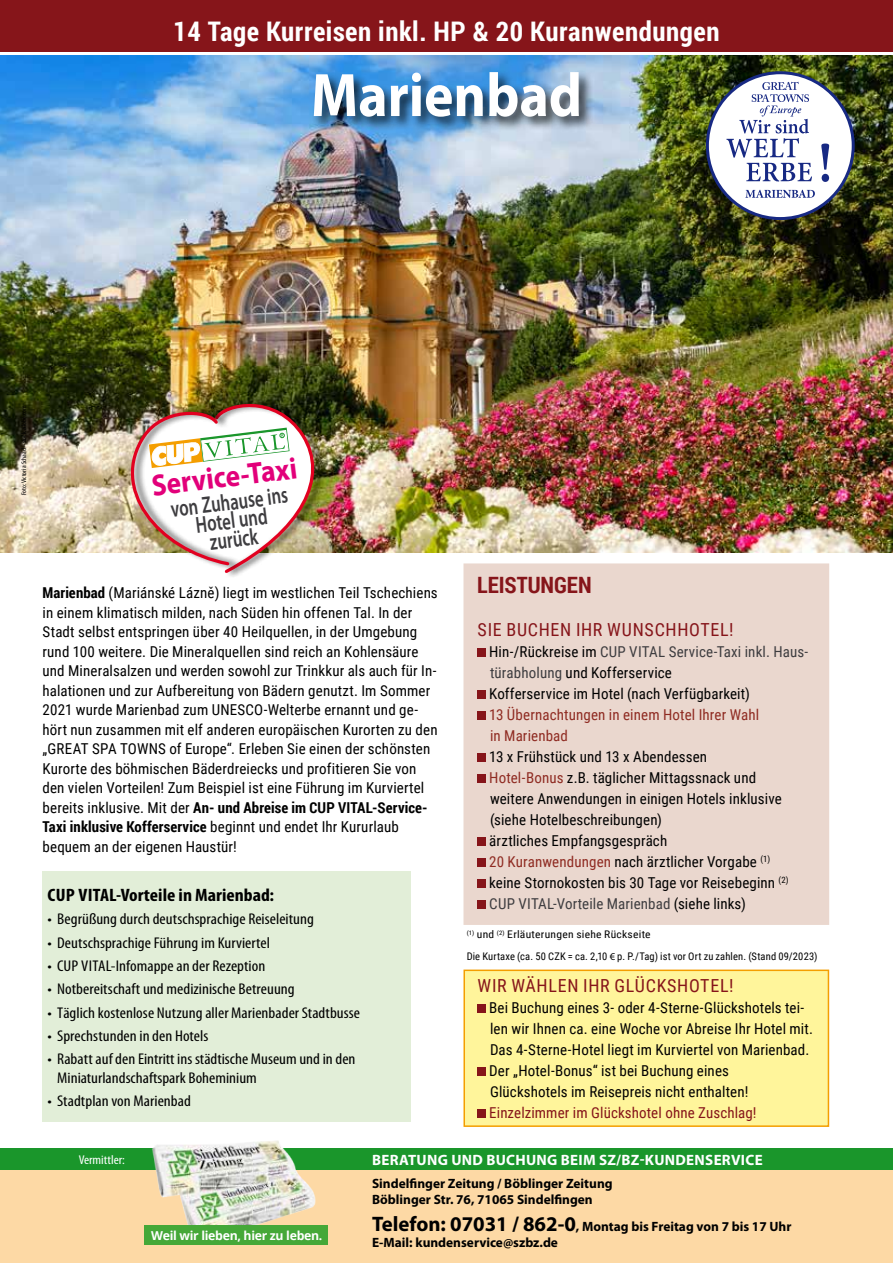
<style>
.page{position:relative;width:893px;height:1263px;background:#fff}
.page>*{position:absolute;margin:0;border:0;box-sizing:border-box;transform-origin:0 0}
.t1{font:700 61.8px "Myriad Pro";color:#fff;scale:.9 1}
.t2{font:700 30.45px "Myriad Pro";color:#e2007a;scale:.9 1}
.t3{font:700 27px "Roboto Condensed";letter-spacing:.02em;color:#fff}
.t4{font:600 23.4px/18.9px "Myriad Pro";color:#3e3d40;text-align:center;scale:.71 1}
.t5{font:700 22.5px "Roboto Condensed";color:#86151a}
.t6{font:18px "Roboto Condensed";letter-spacing:.035em;color:#86151a}
.t7{font:700 condensed 18px "Myriad Pro";color:#000;scale:1.1 1}
.t8{font:condensed 15.6px/19px "Myriad Pro";color:#000;scale:1.1 1}
.t9{font:15px/21px "Roboto Condensed";letter-spacing:.01em;color:#000}
.t10{font:15px/21px "Roboto Condensed";letter-spacing:.01em;color:#8f2b22}
.t11{font:700 15px "Myriad Pro";letter-spacing:.02em;color:#fff}
.t12{font:15px "Roboto Condensed";letter-spacing:.005em;color:#86151a}
.t13{font:700 13.5px/15.8px "Myriad Pro";color:#000}
.t14{font:condensed 12.75px "Myriad Pro";color:#fff;scale:1.1 1}
.t15{font:700 12.3px "Open Sans";letter-spacing:-.025em;color:#fff}
.t16{font:10.5px/21.6px "Roboto Condensed";letter-spacing:.015em;color:#000;scale:1.1 1}
.t17{font:condensed 6.75px "Myriad Pro";color:#000;scale:1.1 1}
.s1{font-weight:700}
.s2{color:#3e3d40}
.s3{color:#8f2b22}
.s4{font-family:"Myriad Pro"}
.s5{font-size:21px}
</style>
<div class="page">
<div style="left:0;top:0;width:893px;height:51px;background:#86151a"></div>
<img style="left:0;top:55px;width:893px;height:498px">
<img style="left:105px;top:392px;width:229px;height:184px">
<div style="left:312px;top:70px;width:282px;height:62px;background:#000;opacity:.75"></div>
<div style="left:43px;top:872px;width:368px;height:250px;background:#e2eed8"></div>
<div style="left:463px;top:563px;width:366px;height:362px;background:#ead7ce;border:2px solid #ead7ce"></div>
<div style="left:463px;top:969px;width:366px;height:158px;background:#fff59b;border:2px solid #f49e00"></div>
<div style="left:477px;top:648px;width:9px;height:9px;background:#86151a"></div>
<div style="left:477px;top:690px;width:9px;height:9px;background:#86151a"></div>
<div style="left:477px;top:711px;width:9px;height:9px;background:#86151a"></div>
<div style="left:477px;top:753px;width:9px;height:9px;background:#86151a"></div>
<div style="left:477px;top:774px;width:9px;height:9px;background:#86151a"></div>
<div style="left:477px;top:837px;width:9px;height:9px;background:#86151a"></div>
<div style="left:477px;top:858px;width:9px;height:9px;background:#86151a"></div>
<div style="left:477px;top:879px;width:9px;height:9px;background:#86151a"></div>
<div style="left:477px;top:900px;width:9px;height:9px;background:#86151a"></div>
<div style="left:477px;top:1004px;width:9px;height:9px;background:#86151a"></div>
<div style="left:477px;top:1067px;width:9px;height:9px;background:#86151a"></div>
<div style="left:477px;top:1109px;width:9px;height:9px;background:#86151a"></div>
<div style="left:707px;top:73px;width:146px;height:146px;background:#fff;border-radius:50%"></div>
<div style="left:706px;top:71px;width:149px;height:149px;border:3px solid #172983;border-radius:50%"></div>
<svg style="left:745px;top:190px;width:70px;height:8px"></svg>
<svg style="left:726px;top:82px;width:103px;height:100px"></svg>
<div style="left:0;top:1152px;width:893px;height:111px;background:#fdd9a5"></div>
<div style="left:0;top:1148px;width:893px;height:21px;background:#1a962b"></div>
<img style="left:149px;top:1140px;width:170px;height:85px">
<div style="left:144px;top:1225px;width:184px;height:20px;background:#45a838"></div>
<h3 class="t3" style="left:174px;top:12px;width:547px">14 Tage Kurreisen inkl. HP &amp; 20 Kuranwendungen</h3>
<h1 class="t1" style="left:311px;top:55px;width:303px">Marienbad</h1>
<p class="t17" style="left:20px;top:495px;width:84px;rotate:-90deg">Foto: Victoria Schaad - stock.adobe.com</p>
<h2 class="t2" style="left:149px;top:466px;width:164px;rotate:-7deg">Service-Taxi</h2>
<h3 class="t4" style="left:170px;top:499px;width:167px;rotate:-7deg">von Zuhause ins<br>Hotel und zurück</h3>
<p class="t9" style="left:43px;top:583px;width:397px;line-height:19.5px"><span class="s1">Marienbad</span> (Mariánské Lázně) liegt im westlichen Teil Tschechiens in einem klimatisch milden, nach Süden hin offenen Tal. In der Stadt selbst entspringen über 40 Heilquellen, in der Umgebung rund 100 weitere. Die Mineralquellen sind reich an Kohlensäure und Mineralsalzen und werden sowohl zur Trinkkur als auch für In&shy;halationen und zur Aufbereitung von Bädern genutzt. Im Sommer 2021 wurde Marienbad zum UNESCO-Welterbe ernannt und ge&shy;hört nun zusammen mit elf anderen europäischen Kurorten zu den „GREAT SPA TOWNS of Europe“. Erleben Sie einen der schönsten Kurorte des böhmischen Bäderdreiecks und profitieren Sie von den vielen Vorteilen! Zum Beispiel ist eine Führung im Kurviertel bereits inklusive. Mit der <span class="s1">An- und Abreise im CUP VITAL-Service-Taxi inklusive Kofferservice</span> beginnt und endet Ihr Kururlaub bequem an der eigenen Haustür!</p>
<p class="t7" style="left:48px;top:884px;width:207px">CUP VITAL-Vorteile in Marienbad:</p>
<p class="t8" style="left:47px;top:909px;width:244px">• Begrüßung durch deutschsprachige Reiseleitung</p>
<p class="t8" style="left:47px;top:933px;width:204px">• Deutschsprachige Führung im Kurviertel</p>
<p class="t8" style="left:47px;top:956px;width:200px">• CUP VITAL-Infomappe an der Rezeption</p>
<p class="t8" style="left:47px;top:979px;width:226px">• Notbereitschaft und medizinische Betreuung</p>
<p class="t8" style="left:47px;top:1003px;width:286px">• Täglich kostenlose Nutzung aller Marienbader Stadtbusse</p>
<p class="t8" style="left:47px;top:1026px;width:148px">• Sprechstunden in den Hotels</p>
<p class="t8" style="left:57px;top:1049px;width:273px;text-indent:-10px">• Rabatt auf den Eintritt ins städtische Museum und in den<br>Miniaturlandschaftspark Boheminium</p>
<p class="t8" style="left:47px;top:1091px;width:132px">• Stadtplan von Marienbad</p>
<h3 class="t5" style="left:477px;top:569px;width:116px">LEISTUNGEN</h3>
<p class="t6" style="left:478px;top:617px;width:258px">SIE BUCHEN IHR WUNSCHHOTEL!</p>
<p class="t9" style="left:489px;top:641px;width:321px">Hin-/Rückreise im <span class="s2">CUP VITAL Service-Taxi inkl. Haus&shy;türabholung</span> und Kofferservice<br>Kofferservice im Hotel (nach Verfügbarkeit)</p>
<p class="t10" style="left:489px;top:704px;width:271px">13 Übernachtungen in einem Hotel Ihrer Wahl in Marienbad</p>
<p class="t9" style="left:489px;top:746px;width:301px">13 x Frühstück und 13 x Abendessen<br><span class="s3">Hotel-Bonus</span> z.B. täglicher Mittagssnack und weitere Anwendungen in einigen Hotels inklusive (siehe Hotelbeschreibungen)<br>ärztliches Empfangsgespräch<br><span class="s3">20 Kuranwendungen</span> nach ärztlicher Vorgabe <sup>(1) </sup>keine Stornokosten bis 30 Tage vor Reisebeginn <sup>(2)<br></sup><span class="s2">CUP VITAL-Vorteile Marienbad</span> (siehe links)</p>
<p class="t16" style="left:467px;top:923px;width:320px"><sup>(1)</sup> und <sup>(2)</sup> Erläuterungen siehe Rückseite<br>Die Kurtaxe (ca. 50 CZK = ca. 2,10 <span class="s4">€</span> p. P./Tag) ist vor Ort zu zahlen. (Stand 09/2023)</p>
<p class="t6" style="left:478px;top:973px;width:257px">WIR WÄHLEN IHR GLÜCKSHOTEL!</p>
<p class="t9" style="left:489px;top:996px;width:325px">Bei Buchung eines 3- oder 4-Sterne-Glückshotels tei&shy;len wir Ihnen ca. eine Woche vor Abreise Ihr Hotel mit.<br>Das 4-Sterne-Hotel liegt im Kurviertel von Marienbad.<br>Der „Hotel-Bonus“ ist bei Buchung eines<br>Glückshotels im Reisepreis nicht enthalten!</p>
<p class="t12" style="left:489px;top:1102px;width:269px">Einzelzimmer im Glückshotel ohne Zuschlag!</p>
<p class="t14" style="left:79px;top:1152px;width:44px">Vermittler:</p>
<p class="t11" style="left:372px;top:1150px;width:392px">BERATUNG UND BUCHUNG BEIM SZ/BZ-KUNDENSERVICE</p>
<p class="t13" style="left:372px;top:1175px;width:242px">Sindelfinger Zeitung / Böblinger Zeitung<br>Böblinger Str. 76, 71065 Sindelfingen</p>
<p class="t13" style="left:372px;top:1218px;width:421px"><span class="s5">Telefon: 07031 / 862-0</span>, Montag bis Freitag von 7 bis 17 Uhr<br>E-Mail: kundenservice@szbz.de</p>
<p class="t15" style="left:151px;top:1226px;width:173px">Weil wir lieben, hier zu leben.</p>
</div>
